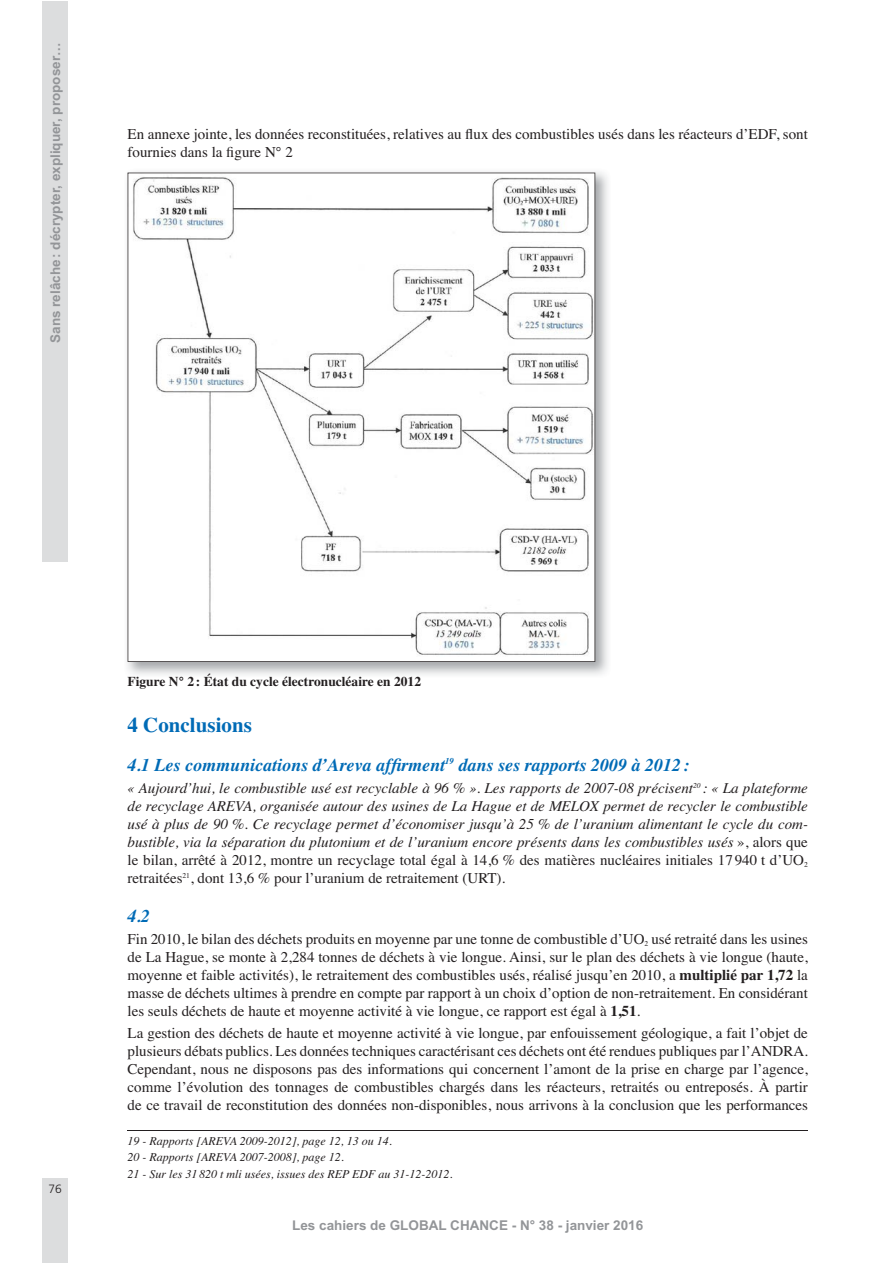
<style>
.page{position:relative;width:893px;height:1263px;background:#fff}
.page>*{position:absolute;margin:0;border:0;box-sizing:border-box;transform-origin:0 0}
.t1{font:700 21px "Times";color:#006bb6}
.t2{font:italic 700 18px "Times";color:#006bb6}
.t3{font:15px/18px "Times";color:#231f20;text-align:justify}
.t4{font:italic 15px/18px "Times";color:#231f20;text-align:justify}
.t5{font:700 13.5px "Arial";color:#939598}
.t6{font:700 13.5px "Times";color:#231f20}
.t7{font:italic 12px/16.5px "Times";color:#231f20}
.t8{font:300 12px "Frutiger";color:#231f20}
.s1{font-style:normal}
.s2{font-weight:700}
</style>
<div class="page">
<div style="left:43px;top:1px;width:25px;height:560px;background:#dcddde"></div>
<div style="left:43px;top:1178px;width:25px;height:85px;background:#dcddde"></div>
<img style="left:127px;top:172px;width:481px;height:503px">
<svg style="left:128px;top:173px;width:467px;height:489px"></svg>
<hr style="left:128px;top:1130px;width:680px;height:1px;background:#231f20">
<p class="t5" style="left:47px;top:343px;width:302px;rotate:-90deg">Sans relâche : décrypter, expliquer, proposer…</p>
<p class="t3" style="left:128px;top:123px;width:682px">En annexe jointe, les données reconstituées, relatives au flux des combustibles usés dans les réacteurs d’EDF, sont fournies dans la figure N° 2</p>
<p class="t8" style="left:49px;top:1182px;width:15px">76</p>
<p class="t6" style="left:128px;top:668px;width:295px">Figure N° 2 : État du cycle électronucléaire en 2012</p>
<h1 class="t1" style="left:128px;top:705px;width:126px">4 Conclusions</h1>
<p class="t2" style="left:128px;top:748px;width:563px">4.1 Les communications d’Areva affirment<sup>19</sup> dans ses rapports 2009 à 2012 :</p>
<p class="t4" style="left:128px;top:778px;width:682px">« Aujourd’hui, le combustible usé est recyclable à 96 % ». Les rapports de 2007-08 précisent<sup>20</sup> : « La plateforme de recyclage AREVA, organisée autour des usines de La Hague et de MELOX permet de recycler le combustible usé à plus de 90 %. Ce recyclage permet d’économiser jusqu’à 25 % de l’uranium alimentant le cycle du com&shy;bustible, via la séparation du plutonium et de l’uranium encore présents dans les combustibles usés <span class="s1">», alors que le bilan, arrêté à 2012, montre un recyclage total égal à 14,6 % des matières nucléaires initiales 17 940 t d’UO</span><sub>2 </sub><span class="s1">retraitées</span><sup>21</sup><span class="s1">, dont 13,6 % pour l’uranium de retraitement (URT).</span></p>
<p class="t2" style="left:128px;top:899px;width:24px">4.2</p>
<p class="t3" style="left:128px;top:928px;width:682px">Fin 2010, le bilan des déchets produits en moyenne par une tonne de combustible d’UO<sub>2</sub> usé retraité dans les usines de La Hague, se monte à 2,284 tonnes de déchets à vie longue. Ainsi, sur le plan des déchets à vie longue (haute, moyenne et faible activités), le retraitement des combustibles usés, réalisé jusqu’en 2010, a <span class="s2">multiplié par 1,72</span> la masse de déchets ultimes à prendre en compte par rapport à un choix d’option de non-retraitement. En considérant les seuls déchets de haute et moyenne activité à vie longue, ce rapport est égal à <span class="s2">1,51</span>.</p>
<p class="t3" style="left:128px;top:1023px;width:682px">La gestion des déchets de haute et moyenne activité à vie longue, par enfouissement géologique, a fait l’objet de plusieurs débats publics. Les données techniques caractérisant ces déchets ont été rendues publiques par l’ANDRA.<br>Cependant, nous ne disposons pas des informations qui concernent l’amont de la prise en charge par l’agence, comme l’évolution des tonnages de combustibles chargés dans les réacteurs, retraités ou entreposés. À partir de ce travail de reconstitution des données non-disponibles, nous arrivons à la conclusion que les performances</p>
<p class="t7" style="left:128px;top:1132px;width:326px">19 - Rapports [AREVA 2009-2012], page 12, 13 ou 14.<br>20 - Rapports [AREVA 2007-2008], page 12.<br>21 - Sur les 31 820 t mli usées, issues des REP EDF au 31-12-2012.</p>
<p class="t5" style="left:292px;top:1217px;width:353px">Les cahiers de GLOBAL CHANCE - N° 38 - janvier 2016</p>
</div>
